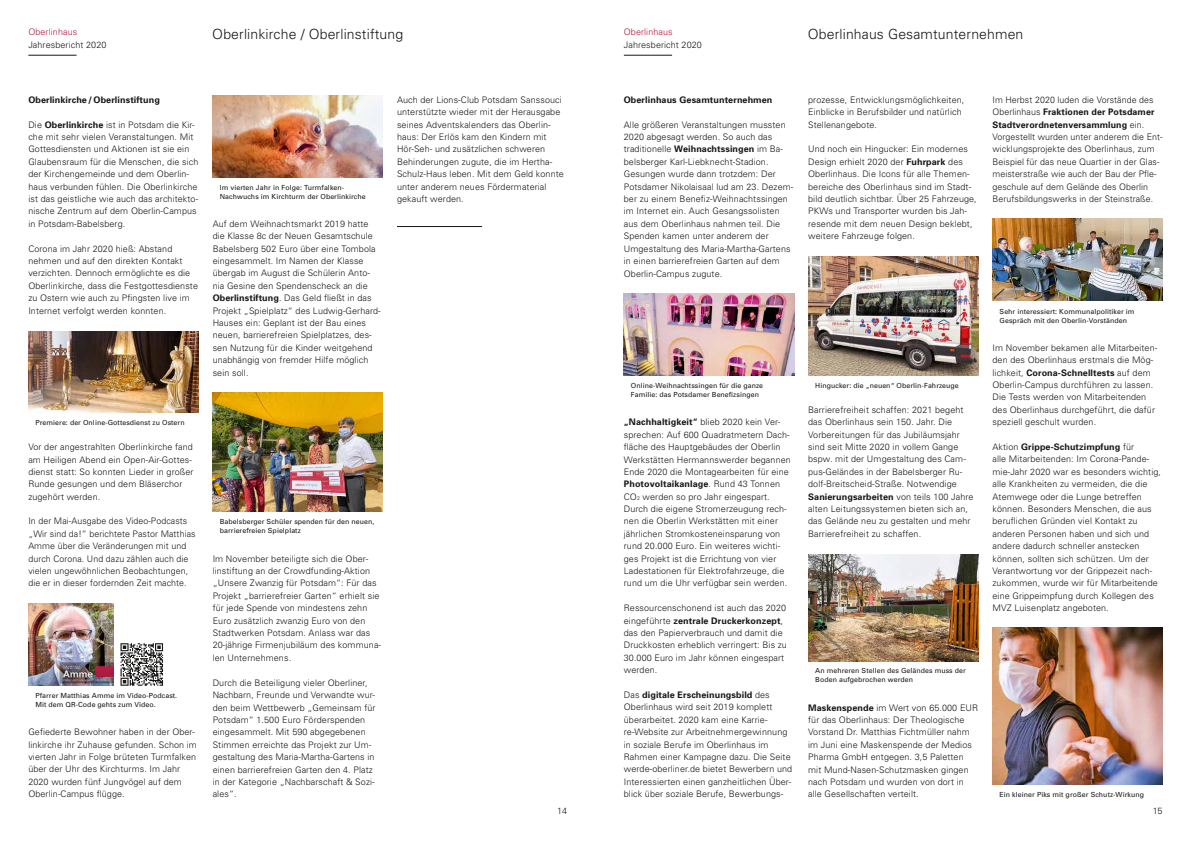
<style>
.page{position:relative;width:1191px;height:842px;background:#fff}
.page>*{position:absolute;margin:0;border:0;box-sizing:border-box;transform-origin:0 0}
.t1{font:300 14px "Univers";letter-spacing:.01em;color:#181716}
.t2{font:300 9px/12.4px "Univers";letter-spacing:.01em;color:#181716}
.t3{font:700 9px "Univers";letter-spacing:.01em;color:#181716}
.t4{font:300 9px "Univers";letter-spacing:.01em;color:#b61a3d}
.t5{font:7px/9px "Univers";letter-spacing:.01em;color:#181716}
.s1{font-weight:700}
.s2{font-size:5.2px}
</style>
<div class="page">
<hr style="left:28px;top:55px;width:49px;height:1px;background:#181716">
<hr style="left:624px;top:55px;width:48px;height:1px;background:#181716">
<img style="left:28px;top:331px;width:170px;height:82px">
<img style="left:213px;top:95px;width:170px;height:82px">
<img style="left:213px;top:393px;width:170px;height:119px">
<img style="left:624px;top:294px;width:170px;height:82px">
<img style="left:808px;top:257px;width:170px;height:119px">
<img style="left:808px;top:555px;width:170px;height:106px">
<img style="left:992px;top:219px;width:170px;height:82px">
<img style="left:992px;top:627px;width:170px;height:158px">
<hr style="left:397px;top:226px;width:85px;height:1px;background:#181716">
<img style="left:28px;top:604px;width:85px;height:82px">
<svg style="left:120px;top:643px;width:43px;height:43px"></svg>
<p class="t4" style="left:28px;top:27px;width:50px">Oberlinhaus</p>
<p class="t2" style="left:28px;top:39px;width:80px">Jahresbericht 2020</p>
<h1 class="t1" style="left:212px;top:26px;width:192px">Oberlinkirche / Oberlinstiftung</h1>
<p class="t4" style="left:624px;top:27px;width:50px">Oberlinhaus</p>
<p class="t2" style="left:624px;top:39px;width:80px">Jahresbericht 2020</p>
<h1 class="t1" style="left:808px;top:26px;width:217px">Oberlinhaus Gesamtunternehmen</h1>
<p class="t3" style="left:28px;top:94px;width:133px">Oberlinkirche /Oberlinstiftung</p>
<p class="t2" style="left:28px;top:118px;width:171px">Die <span class="s1">Oberlinkirche</span> ist in Potsdam die Kir&shy;che mit sehr vielen Veranstaltungen. Mit Gottesdiensten und Aktionen ist sie ein Glaubensraum für die Menschen, die sich der Kirchengemeinde und dem Oberlin&shy;haus verbunden fühlen. Die Oberlinkirche ist das geistliche wie auch das architekto&shy;nische Zentrum auf dem Oberlin-Campus in Potsdam-Babelsberg.</p>
<p class="t2" style="left:28px;top:242px;width:171px">Corona im Jahr 2020 hieß: Abstand nehmen und auf den direkten Kontakt verzichten. Dennoch ermöglichte es die Oberlinkirche, dass die Festgottesdienste zu Ostern wie auch zu Pfingsten live im Internet verfolgt werden konnten.</p>
<p class="t5" style="left:220px;top:183px;width:147px">Im vierten Jahr in Folge: Turmfalken-<br>Nachwuchs im Kirchturm der Oberlinkirche</p>
<p class="t2" style="left:213px;top:217px;width:170px">Auf dem Weihnachtsmarkt 2019 hatte die Klasse 8c der Neuen Gesamtschule Babelsberg 502 Euro über eine Tombola eingesammelt. Im Namen der Klasse übergab im August die Schülerin Anto&shy;nia Gesine den Spendenscheck an die <span class="s1">Oberlinstiftung</span>. Das Geld fließt in das Projekt „Spielplatz“ des Ludwig-Gerhard-Hauses ein: Geplant ist der Bau eines neuen, barrierefreien Spielplatzes, des&shy;sen Nutzung für die Kinder weitgehend unabhängig von fremder Hilfe möglich sein soll.</p>
<p class="t5" style="left:35px;top:418px;width:151px">Premiere: der Online-Gottesdienst zu Ostern</p>
<p class="t2" style="left:28px;top:441px;width:167px">Vor der angestrahlten Oberlinkirche fand am Heiligen Abend ein Open-Air-Gottes&shy;dienst statt: So konnten Lieder in großer Runde gesungen und dem Bläserchor zugehört werden.</p>
<p class="t2" style="left:28px;top:515px;width:169px">In der Mai-Ausgabe des Video-Podcasts „Wir sind da!“ berichtete Pastor Matthias Amme über die Veränderungen mit und durch Corona. Und dazu zählen auch die vielen ungewöhnlichen Beobachtungen, die er in dieser fordernden Zeit machte.</p>
<p class="t5" style="left:35px;top:691px;width:143px">Pfarrer Matthias Amme im Video-Podcast.<br>Mit dem QR-Code gehts zum Video.</p>
<p class="t2" style="left:28px;top:726px;width:170px">Gefiederte Bewohner haben in der Ober&shy;linkirche ihr Zuhause gefunden. Schon im vierten Jahr in Folge brüteten Turmfalken über der Uhr des Kirchturms. Im Jahr 2020 wurden fünf Jungvögel auf dem Oberlin-Campus flügge.</p>
<p class="t5" style="left:220px;top:517px;width:156px">Babelsberger Schüler spenden für den neuen, barrierefreien Spielplatz</p>
<p class="t2" style="left:213px;top:552px;width:170px">Im November beteiligte sich die Ober&shy;linstiftung an der Crowdfunding-Aktion „Unsere Zwanzig für Potsdam“: Für das Projekt „barrierefreier Garten“ erhielt sie für jede Spende von mindestens zehn Euro zusätzlich zwanzig Euro von den Stadtwerken Potsdam. Anlass war das 20-jährige Firmenjubiläum des kommuna&shy;len Unternehmens.</p>
<p class="t2" style="left:213px;top:676px;width:164px">Durch die Beteiligung vieler Oberliner, Nachbarn, Freunde und Verwandte wur&shy;den beim Wettbewerb „Gemeinsam für Potsdam“ 1.500 Euro Förderspenden eingesammelt. Mit 590 abgegebenen Stimmen erreichte das Projekt zur Um&shy;gestaltung des Maria-Martha-Gartens in einen barrierefreien Garten den 4. Platz in der Kategorie „Nachbarschaft &amp; Sozi&shy;ales“.</p>
<p class="t2" style="left:397px;top:93px;width:168px">Auch der Lions-Club Potsdam Sanssouci unterstützte wieder mit der Herausgabe seines Adventskalenders das Oberlin&shy;haus: Der Erlös kam den Kindern mit Hör-Seh- und zusätzlichen schweren Behinderungen zugute, die im Hertha-Schulz-Haus leben. Mit dem Geld konnte unter anderem neues Fördermaterial gekauft werden.</p>
<p class="t3" style="left:624px;top:94px;width:150px">Oberlinhaus Gesamtunternehmen</p>
<p class="t2" style="left:624px;top:118px;width:171px">Alle größeren Veranstaltungen mussten 2020 abgesagt werden. So auch das traditionelle <span class="s1">Weihnachtssingen</span> im Ba&shy;belsberger Karl-Liebknecht-Stadion.<br>Gesungen wurde dann trotzdem: Der Potsdamer Nikolaisaal lud am 23. Dezem&shy;ber zu einem Benefiz-Weihnachtssingen im Internet ein. Auch Gesangssolisten aus dem Oberlinhaus nahmen teil. Die Spenden kamen unter anderem der Umgestaltung des Maria-Martha-Gartens in einen barrierefreien Garten auf dem Oberlin-Campus zugute.</p>
<p class="t2" style="left:808px;top:93px;width:158px">prozesse, Entwicklungsmöglichkeiten,<br>Einblicke in Berufsbilder und natürlich<br>Stellenangebote.</p>
<p class="t2" style="left:808px;top:143px;width:170px">Und noch ein Hingucker: Ein modernes Design erhielt 2020 der <span class="s1">Fuhrpark</span> des Oberlinhaus. Die Icons für alle Themen&shy;bereiche des Oberlinhaus sind im Stadt&shy;bild deutlich sichtbar. Über 25 Fahrzeuge, PKWs und Transporter wurden bis Jah&shy;resende mit dem neuen Design beklebt, weitere Fahrzeuge folgen.</p>
<p class="t5" style="left:631px;top:381px;width:134px">Online-Weihnachtssingen für die ganze<br>Familie: das Potsdamer Benefizsingen</p>
<p class="t5" style="left:815px;top:381px;width:145px">Hingucker: die „neuen“ Oberlin-Fahrzeuge</p>
<p class="t2" style="left:624px;top:416px;width:168px"><span class="s1">„Nachhaltigkeit“</span> blieb 2020 kein Ver&shy;sprechen: Auf 600 Quadratmetern Dach&shy;fläche des Hauptgebäudes der Oberlin Werkstätten Hermannswerder begannen Ende 2020 die Montagearbeiten für eine <span class="s1">Photovoltaikanlage</span>. Rund 43 Tonnen CO<span class="s2">2</span> werden so pro Jahr eingespart.<br>Durch die eigene Stromerzeugung rech&shy;nen die Oberlin Werkstätten mit einer jährlichen Stromkosteneinsparung von rund 20.000 Euro. Ein weiteres wichti&shy;ges Projekt ist die Errichtung von vier Ladestationen für Elektrofahrzeuge, die rund um die Uhr verfügbar sein werden.</p>
<p class="t2" style="left:624px;top:602px;width:165px">Ressourcenschonend ist auch das 2020 eingeführte <span class="s1">zentrale Druckerkonzept</span>, das den Papierverbrauch und damit die Druckkosten erheblich verringert: Bis zu 30.000 Euro im Jahr können eingespart werden.</p>
<p class="t2" style="left:624px;top:689px;width:170px">Das <span class="s1">digitale Erscheinungsbild</span> des Oberlinhaus wird seit 2019 komplett überarbeitet. 2020 kam eine Karrie&shy;re-Website zur Arbeitnehmergewinnung in soziale Berufe im Oberlinhaus im Rahmen einer Kampagne dazu. Die Seite werde-oberliner.de bietet Bewerbern und Interessierten einen ganzheitlichen Über&shy;blick über soziale Berufe, Bewerbungs-</p>
<p class="t2" style="left:808px;top:403px;width:167px">Barrierefreiheit schaffen: 2021 begeht das Oberlinhaus sein 150. Jahr. Die Vorbereitungen für das Jubiläumsjahr sind seit Mitte 2020 in vollem Gange bspw. mit der Umgestaltung des Cam&shy;pus-Geländes in der Babelsberger Ru&shy;dolf-Breitscheid-Straße. Notwendige <span class="s1">Sanierungsarbeiten</span> von teils 100 Jahre alten Leitungssystemen bieten sich an, das Gelände neu zu gestalten und mehr Barrierefreiheit zu schaffen.</p>
<p class="t5" style="left:815px;top:666px;width:152px">An mehreren Stellen des Geländes muss der<br>Boden aufgebrochen werden</p>
<p class="t2" style="left:808px;top:701px;width:171px"><span class="s1">Maskenspende</span> im Wert von 65.000 EUR für das Oberlinhaus: Der Theologische Vorstand Dr. Matthias Fichtmüller nahm im Juni eine Maskenspende der Medios Pharma GmbH entgegen. 3,5 Paletten mit Mund-Nasen-Schutzmasken gingen nach Potsdam und wurden von dort in alle Gesellschaften verteilt.</p>
<p class="t2" style="left:992px;top:93px;width:172px">Im Herbst 2020 luden die Vorstände des Oberlinhaus <span class="s1">Fraktionen der Potsdamer Stadtverordnetenversammlung</span> ein.<br>Vorgestellt wurden unter anderem die Ent&shy;wicklungsprojekte des Oberlinhaus, zum Beispiel für das neue Quartier in der Glas&shy;meisterstraße wie auch der Bau der Pfle&shy;geschule auf dem Gelände des Oberlin Berufsbildungswerks in der Steinstraße.</p>
<p class="t5" style="left:999px;top:307px;width:136px">Sehr interessiert: Kommunalpolitiker im<br>Gespräch mit den Oberlin-Vorständen</p>
<p class="t2" style="left:992px;top:341px;width:166px">Im November bekamen alle Mitarbeiten&shy;den des Oberlinhaus erstmals die Mög&shy;lichkeit, <span class="s1">Corona-Schnelltests</span> auf dem Oberlin-Campus durchführen zu lassen.<br>Die Tests werden von Mitarbeitenden des Oberlinhaus durchgeführt, die dafür speziell geschult wurden.</p>
<p class="t2" style="left:992px;top:441px;width:170px">Aktion <span class="s1">Grippe-Schutzimpfung</span> für<br>alle Mitarbeitenden: Im Corona-Pande&shy;mie-Jahr 2020 war es besonders wichtig, alle Krankheiten zu vermeiden, die die Atemwege oder die Lunge betreffen können. Besonders Menschen, die aus beruflichen Gründen viel Kontakt zu anderen Personen haben und sich und andere dadurch schneller anstecken können, sollten sich schützen. Um der Verantwortung vor der Grippezeit nach&shy;zukommen, wurde wir für Mitarbeitende eine Grippeimpfung durch Kollegen des MVZ Luisenplatz angeboten.</p>
<p class="t5" style="left:999px;top:790px;width:146px">Ein kleiner Piks mit großer Schutz-Wirkung</p>
<p class="t2" style="left:557px;top:804px;width:11px">14</p>
<p class="t2" style="left:1152px;top:804px;width:11px">15</p>
</div>
